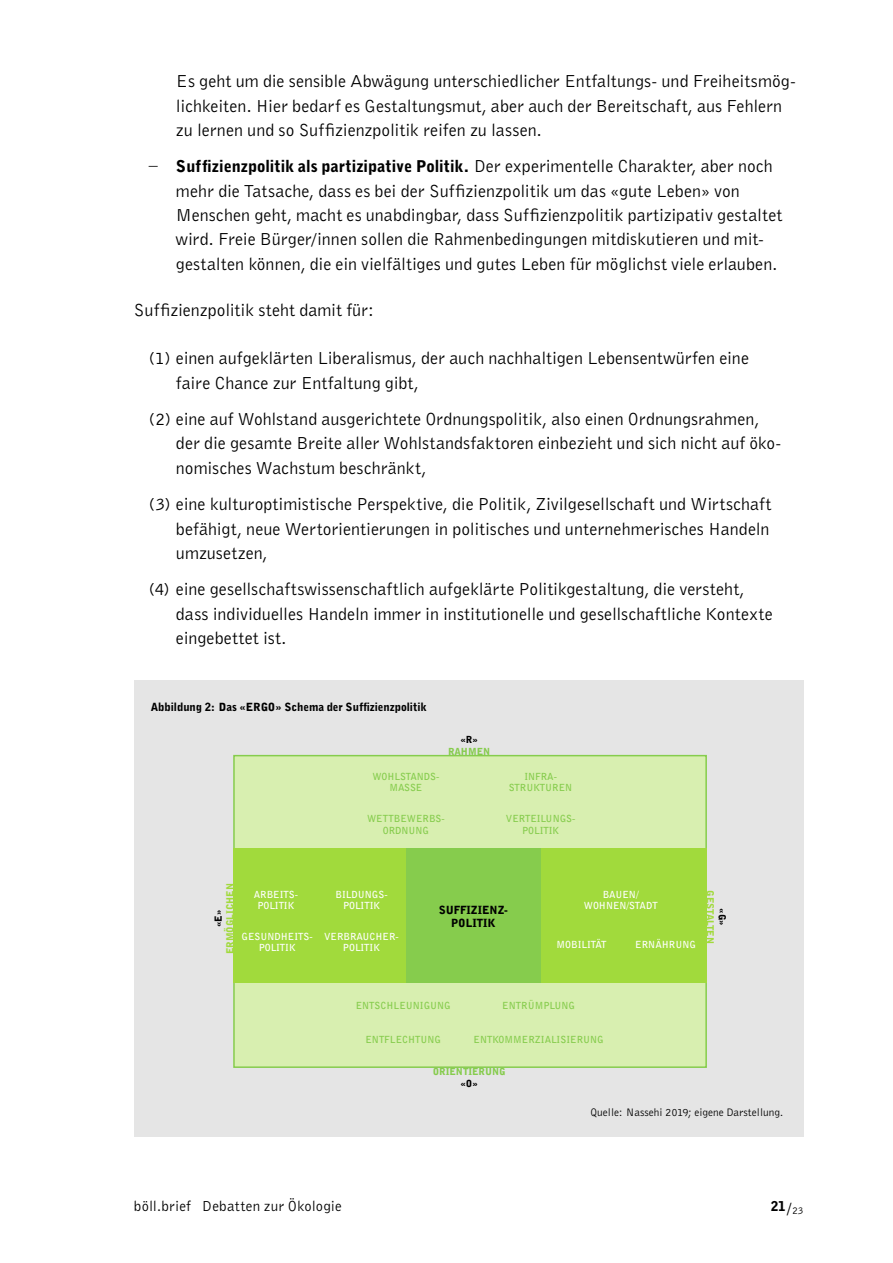
<style>
.page{position:relative;width:893px;height:1263px;background:#fff}
.page>*{position:absolute;margin:0;border:0;box-sizing:border-box;transform-origin:0 0}
.böll_brief_E-PAPER_2018_Inhalts-Seiten_A{font:18px/24.3px "Bell Gothic";color:#000}
.böll_brief_E-PAPER_2018_Inhalts-Seiten_F{font:18px "Bell Gothic";color:#000}
.t1{font:900 16.2px "Bell Gothic";color:#000}
.t2{font:15px "Bell Gothic";letter-spacing:.01em;color:#000}
.t3{font:900 13.5px "Bell Gothic";color:#000}
.t4{font:11.25px/13.5px "Bell Gothic Black 3";color:#000;text-align:center}
.t5{font:11.25px "Bell Gothic Roman 3";color:#000}
.t6{font:700 9.75px/11.7px "Bell Gothic";color:#86cc4d;text-align:center}
.t7{font:700 9.75px/11.7px "Bell Gothic";color:#fff;text-align:center}
.t8{font:9.75px/11.7px "Bell Gothic Black 3";color:#a1da3c;text-align:center}
.t9{font:9.75px/11.7px "Bell Gothic Black 3";color:#86cc4d;text-align:center}
.s1{font-weight:400;font-size:18px}
.s2{color:#000}
.s3{font-size:15px}
</style>
<div class="page">
<div style="left:134px;top:680px;width:669px;height:456px;background:#e5e5e5"></div>
<div style="left:234px;top:756px;width:472px;height:311px;background:#d8efb0"></div>
<div style="left:233px;top:755px;width:474px;height:313px;border:2px solid #86cc4d"></div>
<div style="left:233px;top:848px;width:474px;height:135px;background:#a1da3c"></div>
<div style="left:406px;top:848px;width:134px;height:135px;background:#86cc4d"></div>
<p class="böll_brief_E-PAPER_2018_Inhalts-Seiten_A" style="left:176px;top:69px;width:622px">Es geht um die sensible Abwägung unterschiedlicher Entfaltungs- und Freiheitsmög&shy;lichkeiten. Hier bedarf es Gestaltungsmut, aber auch der Bereitschaft, aus Fehlern zu lernen und so Suffizienzpolitik reifen zu lassen.</p>
<p class="t1" style="left:176px;top:156px;width:598px">Suffizienzpolitik als partizipative Politik. <span class="s1">Der experimentelle Charakter, aber noch</span></p>
<p class="böll_brief_E-PAPER_2018_Inhalts-Seiten_A" style="left:176px;top:178px;width:608px">mehr die Tatsache, dass es bei der Suffizienzpolitik um das «gute Leben» von Menschen geht, macht es unabdingbar, dass Suffizienzpolitik partizipativ gestaltet wird. Freie Bürger/innen sollen die Rahmenbedingungen mitdiskutieren und mit&shy;gestalten können, die ein vielfältiges und gutes Leben für möglichst viele erlauben.</p>
<p class="böll_brief_E-PAPER_2018_Inhalts-Seiten_F" style="left:134px;top:298px;width:241px">Suffizienzpolitik steht damit für:</p>
<p class="böll_brief_E-PAPER_2018_Inhalts-Seiten_A" style="left:176px;top:346px;width:575px;text-indent:-27px">(1) einen aufgeklärten Liberalismus, der auch nachhaltigen Lebensentwürfen eine faire Chance zur Entfaltung gibt,</p>
<p class="böll_brief_E-PAPER_2018_Inhalts-Seiten_A" style="left:176px;top:407px;width:607px;text-indent:-27px">(2) eine auf Wohlstand ausgerichtete Ordnungspolitik, also einen Ordnungsrahmen, der die gesamte Breite aller Wohlstandsfaktoren einbezieht und sich nicht auf öko&shy;nomisches Wachstum beschränkt,</p>
<p class="böll_brief_E-PAPER_2018_Inhalts-Seiten_A" style="left:176px;top:492px;width:597px;text-align:justify;text-indent:-27px">(3) eine kulturoptimistische Perspektive, die Politik, Zivilgesellschaft und Wirtschaft befähigt, neue Wertorientierungen in politisches und unternehmerisches Handeln umzusetzen,</p>
<p class="böll_brief_E-PAPER_2018_Inhalts-Seiten_A" style="left:176px;top:577px;width:598px;text-indent:-27px">(4) eine gesellschaftswissenschaftlich aufgeklärte Politikgestaltung, die versteht, dass individuelles Handeln immer in institutionelle und gesellschaftliche Kontexte eingebettet ist.</p>
<p class="t4" style="left:151px;top:700px;width:278px">Abbildung 2: Das «ERGO» Schema der Suffizienzpolitik</p>
<p class="t9" style="left:448px;top:734px;width:44px"><span class="s2">«R»<br></span>RAHMEN</p>
<p class="t6" style="left:372px;top:770px;width:68px">WOHLSTANDS-<br>MASSE</p>
<p class="t6" style="left:367px;top:812px;width:79px">WETTBEWERBS-<br>ORDNUNG</p>
<p class="t6" style="left:509px;top:770px;width:65px">INFRA-<br>STRUKTUREN</p>
<p class="t6" style="left:506px;top:812px;width:71px">VERTEILUNGS-<br>POLITIK</p>
<p class="t8" style="left:213px;top:954px;width:72px;rotate:-90deg"><span class="s2">«E»<br></span>ERMÖGLICHEN</p>
<p class="t8" style="left:728px;top:890px;width:55px;rotate:90deg"><span class="s2">«G»<br></span>GESTALTEN</p>
<p class="t7" style="left:336px;top:888px;width:54px">BILDUNGS-<br>POLITIK</p>
<p class="t7" style="left:584px;top:888px;width:75px">BAUEN/<br>WOHNEN/STADT</p>
<p class="t7" style="left:557px;top:939px;width:51px">MOBILITÄT</p>
<p class="t7" style="left:635px;top:939px;width:62px">ERNÄHRUNG</p>
<p class="t7" style="left:254px;top:888px;width:46px">ARBEITS-<br>POLITIK</p>
<p class="t4" style="left:439px;top:903px;width:70px">SUFFIZIENZ-<br>POLITIK</p>
<p class="t7" style="left:242px;top:930px;width:73px">GESUNDHEITS-<br>POLITIK</p>
<p class="t7" style="left:324px;top:930px;width:76px">VERBRAUCHER-<br>POLITIK</p>
<p class="t6" style="left:502px;top:999px;width:74px">ENTRÜMPLUNG</p>
<p class="t6" style="left:474px;top:1033px;width:132px">ENTKOMMERZIALISIERUNG</p>
<p class="t9" style="left:433px;top:1066px;width:75px">ORIENTIERUNG <span class="s2">«O»</span></p>
<p class="t6" style="left:356px;top:999px;width:97px">ENTSCHLEUNIGUNG</p>
<p class="t6" style="left:365px;top:1033px;width:77px">ENTFLECHTUNG</p>
<p class="t5" style="left:590px;top:1105px;width:194px">Quelle: Nassehi 2019; eigene Darstellung.</p>
<p class="t2" style="left:134px;top:1196px;width:209px">böll.brief Debatten zur Ökologie</p>
<p class="t3" style="left:771px;top:1197px;width:34px">21<span class="s3">/</span><sub>23</sub></p>
</div>
